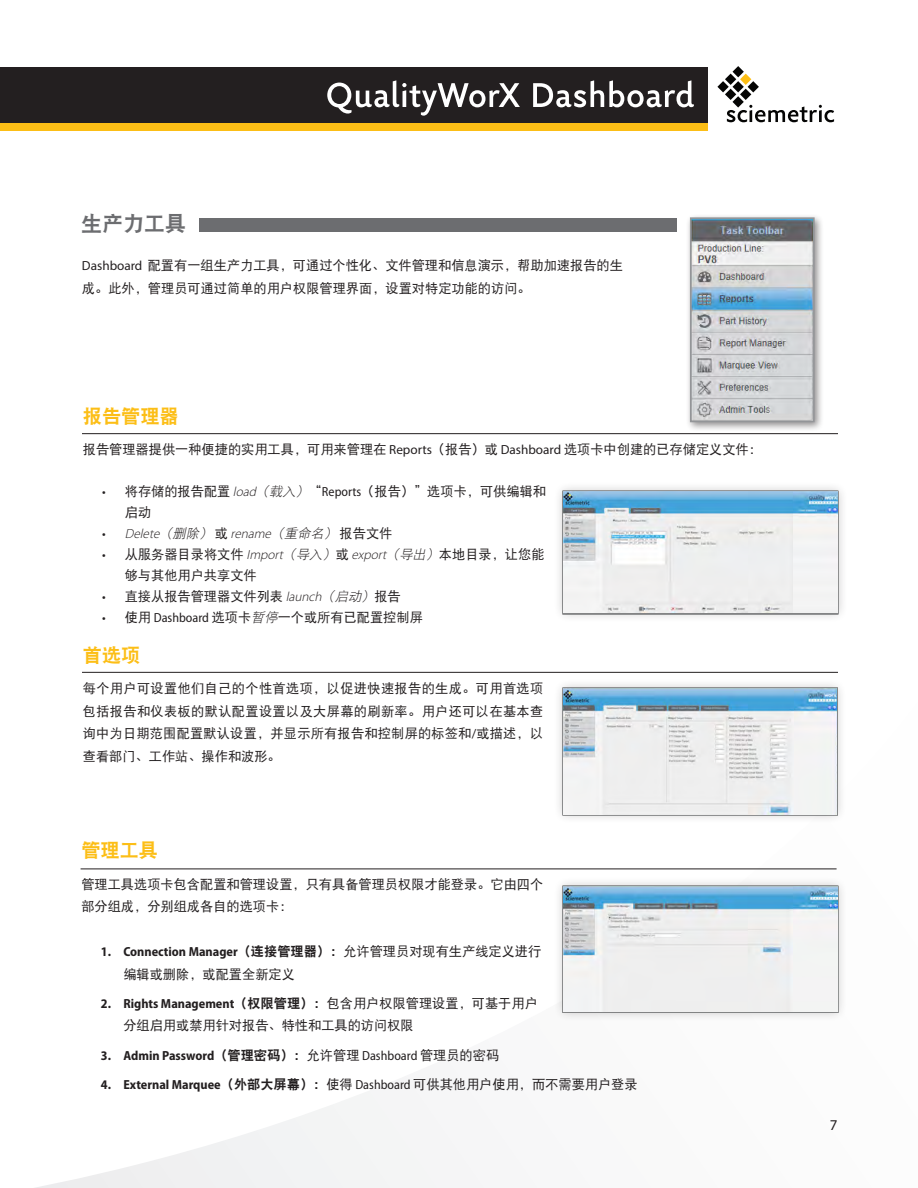
<style>
.page{position:relative;width:918px;height:1188px;background:#fff}
.page>*{position:absolute;margin:0;border:0;box-sizing:border-box;transform-origin:0 0}
.t1{font:21px "DF Hei W9";color:#6c6d70}
.t2{font:19.2px "DF Hei W9";color:#fcbe16}
.t3{font:15px "Myriad Pro";color:#231f20}
.t4{font:13.2px/22.5px "DF Hei W5";color:#231f20}
.t5{font:700 semi-condensed 13.2px "Myriad Pro";color:#231f20}
.t6{font:italic 300 13.2px "Myriad Pro";color:#231f20}
.s1{font-family:"Myriad Pro"}
.s2{font-family:"Myriad Pro";font-stretch:semi-condensed}
.s3{font-family:"Myriad Pro";font-weight:300;font-style:italic}
.s4{font-family:"DF Hei W3";font-style:italic}
.s5{font-weight:400;font-style:normal;font-stretch:semi-condensed}
.s6{font-family:"DF Hei W3";font-weight:400}
.s7{font-family:"DF Hei W5";font-weight:400;font-style:normal}
.s8{font-family:"Myriad Pro";font-weight:700;font-stretch:semi-condensed}
.s9{font-family:"DF Hei W9"}
.s10{font-family:"DF Hei W9";font-weight:400;font-stretch:normal}
.s11{font-family:"DF Hei W5";font-weight:400;font-stretch:normal}
.s12{font-weight:400}
</style>
<div class="page">
<svg style="left:36px;top:868px;width:801px;height:320px"></svg>
<div style="left:0;top:105px;width:707px;height:26px;background:#fcbe16"></div>
<div style="left:0;top:67px;width:707px;height:55px;background:#231f20"></div>
<svg style="left:717px;top:66px;width:117px;height:56px"></svg>
<svg style="left:327px;top:80px;width:367px;height:36px"></svg>
<div style="left:199px;top:218px;width:478px;height:13px;background:#6c6d70"></div>
<hr style="left:82px;top:433px;width:756px;height:1px;background:#231f20">
<hr style="left:82px;top:672px;width:756px;height:1px;background:#231f20">
<div style="left:553px;top:481px;width:295px;height:142px;background:#231f20;opacity:.25"></div>
<div style="left:562px;top:490px;width:277px;height:124px;background:#636566;opacity:.75"></div>
<img style="left:564px;top:492px;width:274px;height:121px">
<div style="left:553px;top:678px;width:294px;height:146px;background:#231f20;opacity:.25"></div>
<div style="left:562px;top:687px;width:276px;height:128px;background:#636566;opacity:.75"></div>
<img style="left:563px;top:688px;width:232px;height:126px">
<img style="left:795px;top:688px;width:42px;height:126px">
<div style="left:553px;top:877px;width:294px;height:145px;background:#231f20;opacity:.25"></div>
<div style="left:562px;top:886px;width:277px;height:127px;background:#636566;opacity:.75"></div>
<img style="left:792px;top:887px;width:45px;height:125px">
<img style="left:564px;top:887px;width:228px;height:125px">
<div style="left:686px;top:213px;width:139px;height:219px;background:#231f20;opacity:.5"></div>
<img style="left:693px;top:220px;width:119px;height:199px">
<div style="left:690px;top:217px;width:125px;height:205px;border:2px solid #939598"></div>
<hr style="left:81px;top:869px;width:756px;height:1px;background:#231f20">
<p class="t1" style="left:81px;top:213px;width:106px">生产力工具</p>
<p class="t4" style="left:82px;top:254px;width:542px"><span class="s1">Dashboard</span> 配置有一组生产力工具，可通过个性化、文件管理和信息演示，帮助加速报告的生成。此外，管理员可通过简单的用户权限管理界面，设置对特定功能的访问。</p>
<p class="t2" style="left:83px;top:406px;width:98px">报告管理器</p>
<p class="t4" style="left:83px;top:438px;width:681px">报告管理器提供一种便捷的实用工具，可用来管理在 <span class="s1">Reports</span>（报告）或 <span class="s1">Dashboard</span> 选项卡中创建的已存储定义文件：</p>
<p class="t4" style="left:125px;top:481px;width:423px;line-height:21px;text-indent:-23px"><span class="s2">•</span> 将存储的报告配置 <span class="s3">load</span><span class="s4">（载入）</span>“<span class="s2">Reports</span>（报告）”选项卡，可供编辑和启动</p>
<p class="t6" style="left:102px;top:526px;width:292px"><span class="s5">•</span> Delete<span class="s6">（删除）</span><span class="s7">或</span> rename<span class="s6">（重命名）</span><span class="s7">报告文件</span></p>
<p class="t4" style="left:125px;top:544px;width:421px;line-height:21px;text-indent:-22px"><span class="s2">•</span> 从服务器目录将文件 <span class="s3">Import</span><span class="s4">（导入）</span>或 <span class="s3">export</span><span class="s4">（导出）</span>本地目录，让您能够与其他用户共享文件</p>
<p class="t4" style="left:102px;top:585px;width:300px"><span class="s2">•</span> 直接从报告管理器文件列表 <span class="s3">launch</span><span class="s4">（启动）</span>报告</p>
<p class="t4" style="left:102px;top:606px;width:322px"><span class="s2">•</span> 使用 <span class="s2">Dashboard</span> 选项卡<span class="s4">暂停</span>一个或所有已配置控制屏</p>
<p class="t2" style="left:83px;top:645px;width:59px">首选项</p>
<p class="t4" style="left:83px;top:677px;width:462px;text-align:justify">每个用户可设置他们自己的个性首选项，以促进快速报告的生成。可用首选项包括报告和仪表板的默认配置设置以及大屏幕的刷新率。用户还可以在基本查询中为日期范围配置默认设置，并显示所有报告和控制屏的标签和<span class="s1">/</span>或描述，以查看部门、工作站、操作和波形。</p>
<p class="t2" style="left:81px;top:841px;width:78px">管理工具</p>
<p class="t4" style="left:81px;top:873px;width:464px">管理工具选项卡包含配置和管理设置，只有具备管理员权限才能登录。它由四个部分组成，分别组成各自的选项卡：</p>
<p class="t4" style="left:123px;top:940px;width:419px;text-indent:-23px"><span class="s8">1. Connection Manager</span><span class="s9">（连接管理器）：</span>允许管理员对现有生产线定义进行编辑或删除，或配置全新定义</p>
<p class="t4" style="left:123px;top:992px;width:416px;text-indent:-23px"><span class="s8">2. Rights Management</span><span class="s9">（权限管理）：</span>包含用户权限管理设置，可基于用户分组启用或禁用针对报告、特性和工具的访问权限</p>
<p class="t5" style="left:101px;top:1047px;width:400px">3. Admin Password<span class="s10">（管理密码）：</span><span class="s11">允许管理</span> <span class="s12">Dashboard</span> <span class="s11">管理员的密码</span></p>
<p class="t4" style="left:101px;top:1073px;width:538px"><span class="s8">4. External Marquee</span><span class="s9">（外部大屏幕）：</span>使得 <span class="s2">Dashboard</span> 可供其他用户使用，而不需要用户登录</p>
<p class="t3" style="left:830px;top:1116px;width:9px">7</p>
</div>
